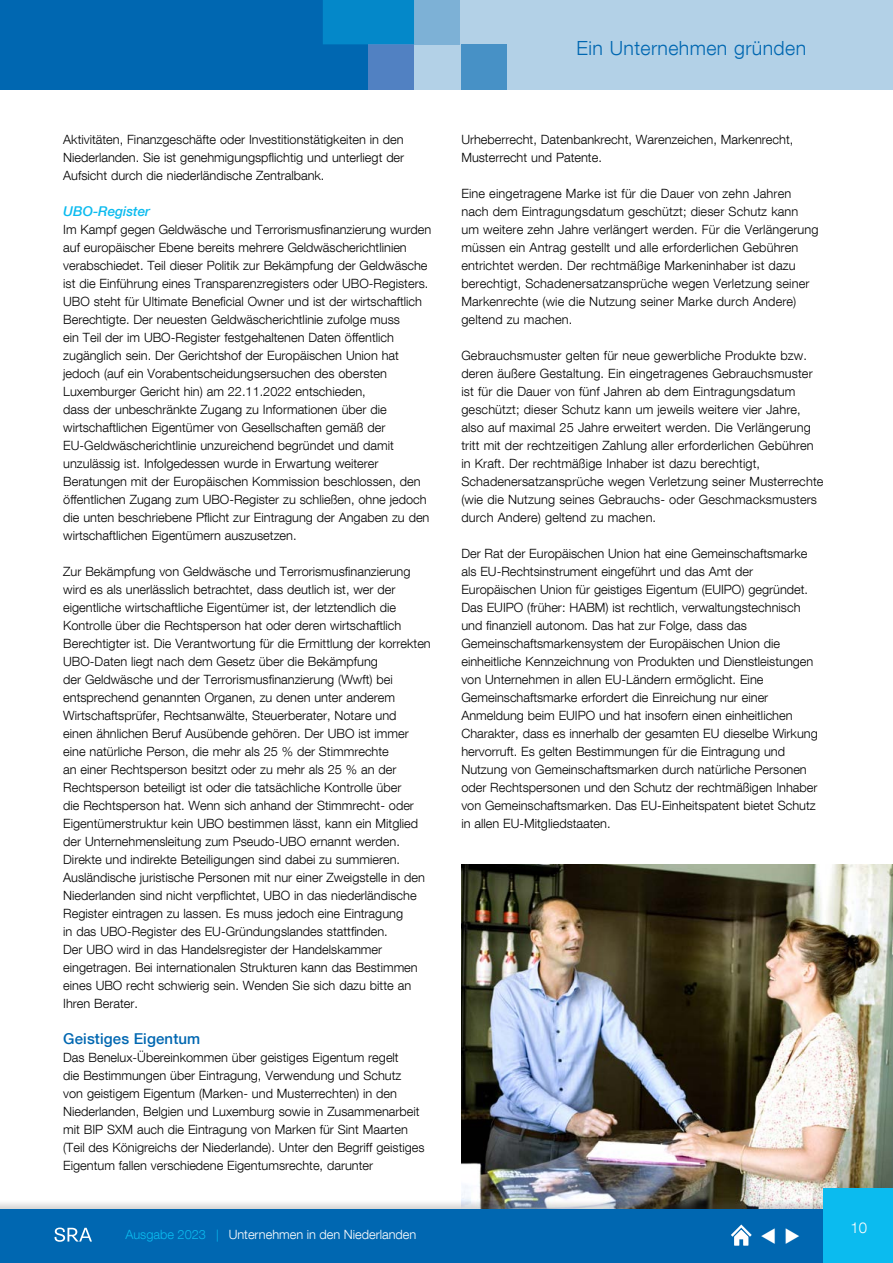
<style>
.page{position:relative;width:893px;height:1263px;background:#fff}
.page>*{position:absolute;margin:0;border:0;box-sizing:border-box;transform-origin:0 0}
.t1{font:300 19.5px "Helvetica Neue LT Com";letter-spacing:.02em;color:#0067b1}
.t2{font:500 15px "Helvetica Neue LT Com";letter-spacing:.01em;color:#0067b1}
.t3{font:300 15px "Helvetica Neue LT Com";color:#fff}
.t4{font:italic 500 13.5px "Helvetica Neue LT Com";color:#0bbbef}
.t5{font:300 12.75px/18px "Helvetica Neue LT Com";color:#000}
.t6{font:300 12.75px "Helvetica Neue LT Com";color:#fff}
.s1{color:#0bbbef}
.s2{font-size:12px;color:#0bbbef}
</style>
<div class="page">
<img style="left:461px;top:864px;width:432px;height:335px">
<svg style="left:0;top:1199px;width:823px;height:10px"></svg>
<div style="left:0;top:1209px;width:893px;height:54px;background:#0067b1"></div>
<div style="left:823px;top:1188px;width:70px;height:75px;background:#0bbbef"></div>
<svg style="left:55px;top:1227px;width:37px;height:15px"></svg>
<svg style="left:731px;top:1224px;width:21px;height:21px"></svg>
<div style="left:36px;top:0;width:857px;height:90px;background:#b3d1e7"></div>
<div style="left:0;top:0;width:414px;height:90px;background:#0067b1"></div>
<div style="left:414px;top:0;width:46px;height:44px;background:#7db1d6"></div>
<div style="left:368px;top:44px;width:46px;height:46px;background:#5181c2"></div>
<div style="left:461px;top:44px;width:46px;height:46px;background:#4791c6"></div>
<div style="left:323px;top:0;width:91px;height:44px;background:#0488c9"></div>
<p class="t5" style="left:63px;top:130px;width:343px;text-align:justify">Aktivitäten, Finanzgeschäfte oder Investitionstätigkeiten in den Niederlanden. Sie ist genehmigungspflichtig und unterliegt der Aufsicht durch die niederländische Zentralbank.</p>
<p class="t4" style="left:63px;top:203px;width:89px">UBO-Register</p>
<p class="t5" style="left:63px;top:220px;width:369px">Im Kampf gegen Geldwäsche und Terrorismusfinanzierung wurden auf europäischer Ebene bereits mehrere Geldwäscherichtlinien verabschiedet. Teil dieser Politik zur Bekämpfung der Geldwäsche ist die Einführung eines Transparenzregisters oder UBO-Registers.<br>UBO steht für Ultimate Beneficial Owner und ist der wirtschaftlich Berechtigte. Der neuesten Geldwäscherichtlinie zufolge muss<br>ein Teil der im UBO-Register festgehaltenen Daten öffentlich zugänglich sein. Der Gerichtshof der Europäischen Union hat jedoch (auf ein Vorabentscheidungsersuchen des obersten Luxemburger Gericht hin) am 22.11.2022 entschieden,<br>dass der unbeschränkte Zugang zu Informationen über die wirtschaftlichen Eigentümer von Gesellschaften gemäß der EU-Geldwäscherichtlinie unzureichend begründet und damit unzulässig ist. Infolgedessen wurde in Erwartung weiterer Beratungen mit der Europäischen Kommission beschlossen, den öffentlichen Zugang zum UBO-Register zu schließen, ohne jedoch die unten beschriebene Pflicht zur Eintragung der Angaben zu den wirtschaftlichen Eigentümern auszusetzen.</p>
<p class="t5" style="left:63px;top:562px;width:369px">Zur Bekämpfung von Geldwäsche und Terrorismusfinanzierung wird es als unerlässlich betrachtet, dass deutlich ist, wer der eigentliche wirtschaftliche Eigentümer ist, der letztendlich die Kontrolle über die Rechtsperson hat oder deren wirtschaftlich Berechtigter ist. Die Verantwortung für die Ermittlung der korrekten UBO-Daten liegt nach dem Gesetz über die Bekämpfung<br>der Geldwäsche und der Terrorismusfinanzierung (Wwft) bei entsprechend genannten Organen, zu denen unter anderem Wirtschaftsprüfer, Rechtsanwälte, Steuerberater, Notare und<br>einen ähnlichen Beruf Ausübende gehören. Der UBO ist immer eine natürliche Person, die mehr als 25 % der Stimmrechte<br>an einer Rechtsperson besitzt oder zu mehr als 25 % an der Rechtsperson beteiligt ist oder die tatsächliche Kontrolle über<br>die Rechtsperson hat. Wenn sich anhand der Stimmrecht- oder Eigentümerstruktur kein UBO bestimmen lässt, kann ein Mitglied der Unternehmensleitung zum Pseudo-UBO ernannt werden.<br>Direkte und indirekte Beteiligungen sind dabei zu summieren.<br>Ausländische juristische Personen mit nur einer Zweigstelle in den Niederlanden sind nicht verpflichtet, UBO in das niederländische Register eintragen zu lassen. Es muss jedoch eine Eintragung<br>in das UBO-Register des EU-Gründungslandes stattfinden.<br>Der UBO wird in das Handelsregister der Handelskammer eingetragen. Bei internationalen Strukturen kann das Bestimmen eines UBO recht schwierig sein. Wenden Sie sich dazu bitte an Ihren Berater.</p>
<p class="t2" style="left:63px;top:1030px;width:139px">Geistiges Eigentum</p>
<p class="t5" style="left:63px;top:1048px;width:363px">Das Benelux-Übereinkommen über geistiges Eigentum regelt<br>die Bestimmungen über Eintragung, Verwendung und Schutz<br>von geistigem Eigentum (Marken- und Musterrechten) in den Niederlanden, Belgien und Luxemburg sowie in Zusammenarbeit mit BIP SXM auch die Eintragung von Marken für Sint Maarten (Teil des Königreichs der Niederlande). Unter den Begriff geistiges Eigentum fallen verschiedene Eigentumsrechte, darunter</p>
<p class="t6" style="left:125px;top:1227px;width:292px"><span class="s1">Ausgabe 2023</span> <span class="s2">|</span> Unternehmen in den Niederlanden</p>
<h1 class="t1" style="left:576px;top:36px;width:231px">Ein Unternehmen gründen</h1>
<p class="t5" style="left:461px;top:130px;width:333px">Urheberrecht, Datenbankrecht, Warenzeichen, Markenrecht,<br>Musterrecht und Patente.</p>
<p class="t5" style="left:461px;top:184px;width:359px">Eine eingetragene Marke ist für die Dauer von zehn Jahren nach dem Eintragungsdatum geschützt; dieser Schutz kann um weitere zehn Jahre verlängert werden. Für die Verlängerung müssen ein Antrag gestellt und alle erforderlichen Gebühren entrichtet werden. Der rechtmäßige Markeninhaber ist dazu berechtigt, Schadenersatzansprüche wegen Verletzung seiner Markenrechte (wie die Nutzung seiner Marke durch Andere) geltend zu machen.</p>
<p class="t5" style="left:461px;top:346px;width:364px">Gebrauchsmuster gelten für neue gewerbliche Produkte bzw. deren äußere Gestaltung. Ein eingetragenes Gebrauchsmuster ist für die Dauer von fünf Jahren ab dem Eintragungsdatum geschützt; dieser Schutz kann um jeweils weitere vier Jahre, also auf maximal 25 Jahre erweitert werden. Die Verlängerung tritt mit der rechtzeitigen Zahlung aller erforderlichen Gebühren in Kraft. Der rechtmäßige Inhaber ist dazu berechtigt, Schadenersatzansprüche wegen Verletzung seiner Musterrechte (wie die Nutzung seines Gebrauchs- oder Geschmacksmusters durch Andere) geltend zu machen.</p>
<p class="t5" style="left:461px;top:544px;width:358px">Der Rat der Europäischen Union hat eine Gemeinschaftsmarke als EU-Rechtsinstrument eingeführt und das Amt der Europäischen Union für geistiges Eigentum (EUIPO) gegründet.<br>Das EUIPO (früher: HABM) ist rechtlich, verwaltungstechnisch und finanziell autonom. Das hat zur Folge, dass das Gemeinschaftsmarkensystem der Europäischen Union die einheitliche Kennzeichnung von Produkten und Dienstleistungen von Unternehmen in allen EU-Ländern ermöglicht. Eine Gemeinschaftsmarke erfordert die Einreichung nur einer Anmeldung beim EUIPO und hat insofern einen einheitlichen Charakter, dass es innerhalb der gesamten EU dieselbe Wirkung hervorruft. Es gelten Bestimmungen für die Eintragung und Nutzung von Gemeinschaftsmarken durch natürliche Personen oder Rechtspersonen und den Schutz der rechtmäßigen Inhaber von Gemeinschaftsmarken. Das EU-Einheitspatent bietet Schutz in allen EU-Mitgliedstaaten.</p>
<p class="t3" style="left:850px;top:1218px;width:18px">10</p>
</div>
